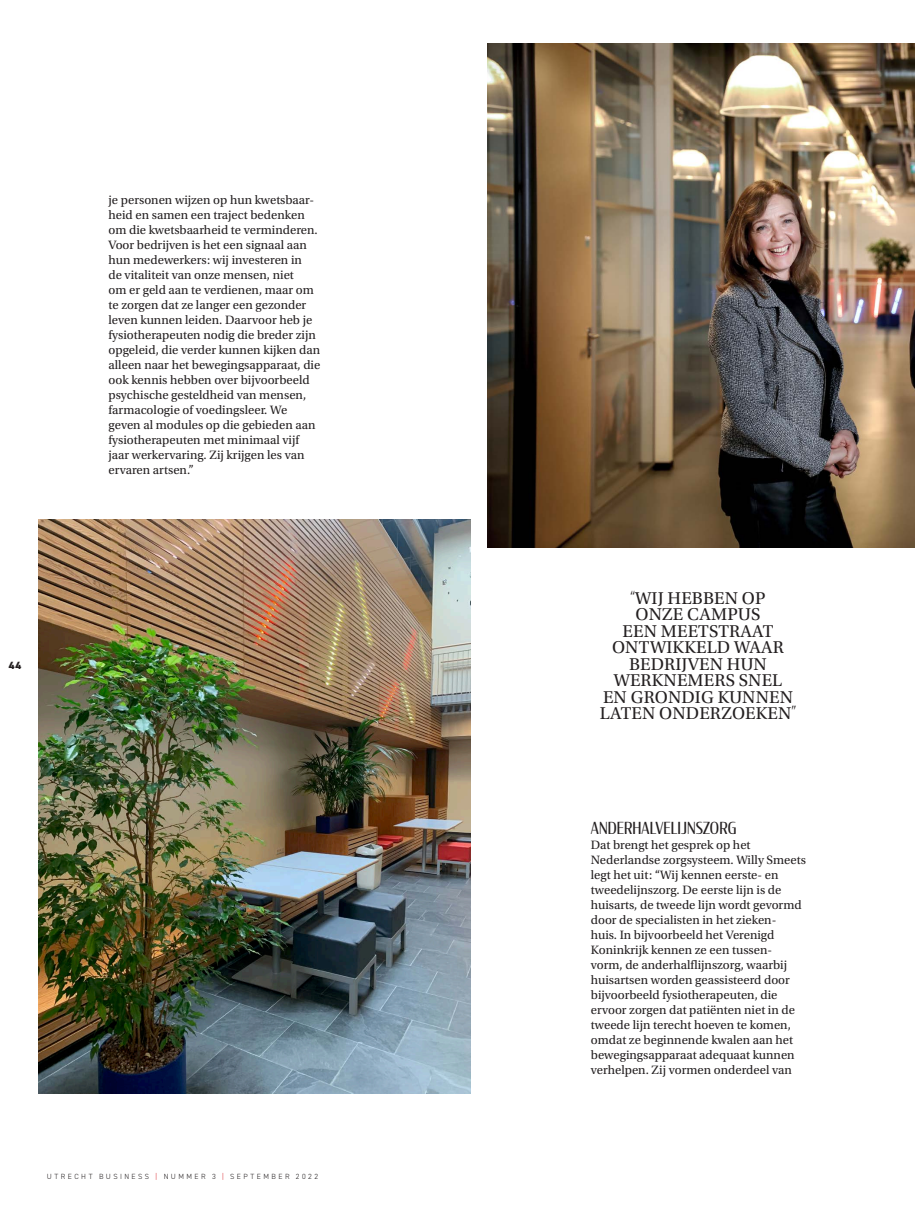
<style>
.page{position:relative;width:915px;height:1212px;background:#fff}
.page>*{position:absolute;margin:0;border:0;box-sizing:border-box;transform-origin:0 0}
.t1{font:18px/16.5px "Utopia Std";letter-spacing:.01em;color:#231f20;text-align:center}
.t2{font:16.5px "Condor Cond";letter-spacing:.005em;color:#231f20}
.t3{font:12.75px/15px "Utopia Std";color:#231f20}
.t4{font:800 10.5px "DIN2014";color:#231f20}
.t5{font:300 7.5px "DIN2014";letter-spacing:.325em;color:#231f20}
.s1{color:#d81c23}
.s2{font-family:"Condor Cond";font-weight:300}
</style>
<div class="page">
<img style="left:487px;top:43px;width:427px;height:504px">
<img style="left:39px;top:519px;width:431px;height:575px">
<p class="t4" style="left:9px;top:658px;width:14px">44</p>
<p class="t3" style="left:108px;top:193px;width:213px">je personen wijzen op hun kwetsbaar&shy;heid en samen een traject bedenken om die kwetsbaarheid te verminderen.<br>Voor bedrijven is het een signaal aan hun medewerkers: wij investeren in<br>de vitaliteit van onze mensen, niet<br>om er geld aan te verdienen, maar om te zorgen dat ze langer een gezonder leven kunnen leiden. Daarvoor heb je fysiotherapeuten nodig die breder zijn opgeleid, die verder kunnen kijken dan alleen naar het bewegingsapparaat, die ook kennis hebben over bijvoorbeeld psychische gesteldheid van mensen, farmacologie of voedingsleer. We geven al modules op die gebieden aan fysiotherapeuten met minimaal vijf jaar werkervaring. Zij krijgen les van ervaren artsen.”</p>
<p class="t5" style="left:47px;top:1172px;width:273px">UTRECHT BUSINESS <span class="s1">|</span> NUMMER 3 <span class="s1">|</span> SEPTEMBER 2022</p>
<h1 class="t1" style="left:599px;top:590px;width:198px"><span class="s2">“</span>WIJ HEBBEN OP<br>ONZE CAMPUS<br>EEN MEETSTRAAT<br>ONTWIKKELD WAAR<br>BEDRIJVEN HUN<br>WERKNEMERS SNEL<br>EN GRONDIG KUNNEN<br>LATEN ONDERZOEKEN<span class="s2">”</span></h1>
<p class="t2" style="left:590px;top:818px;width:147px">ANDERHALVELIJNSZORG</p>
<p class="t3" style="left:590px;top:838px;width:216px">Dat brengt het gesprek op het Nederlandse zorgsysteem. Willy Smeets legt het uit: “Wij kennen eerste- en tweedelijnszorg. De eerste lijn is de huisarts, de tweede lijn wordt gevormd door de specialisten in het zieken-<br>huis. In bijvoorbeeld het Verenigd Koninkrijk kennen ze een tussen&shy;vorm, de anderhalflijnszorg, waarbij huisartsen worden geassisteerd door bijvoorbeeld fysiotherapeuten, die ervoor zorgen dat patiënten niet in de tweede lijn terecht hoeven te komen, omdat ze beginnende kwalen aan het bewegingsapparaat adequaat kunnen verhelpen. Zij vormen onderdeel van</p>
</div>
